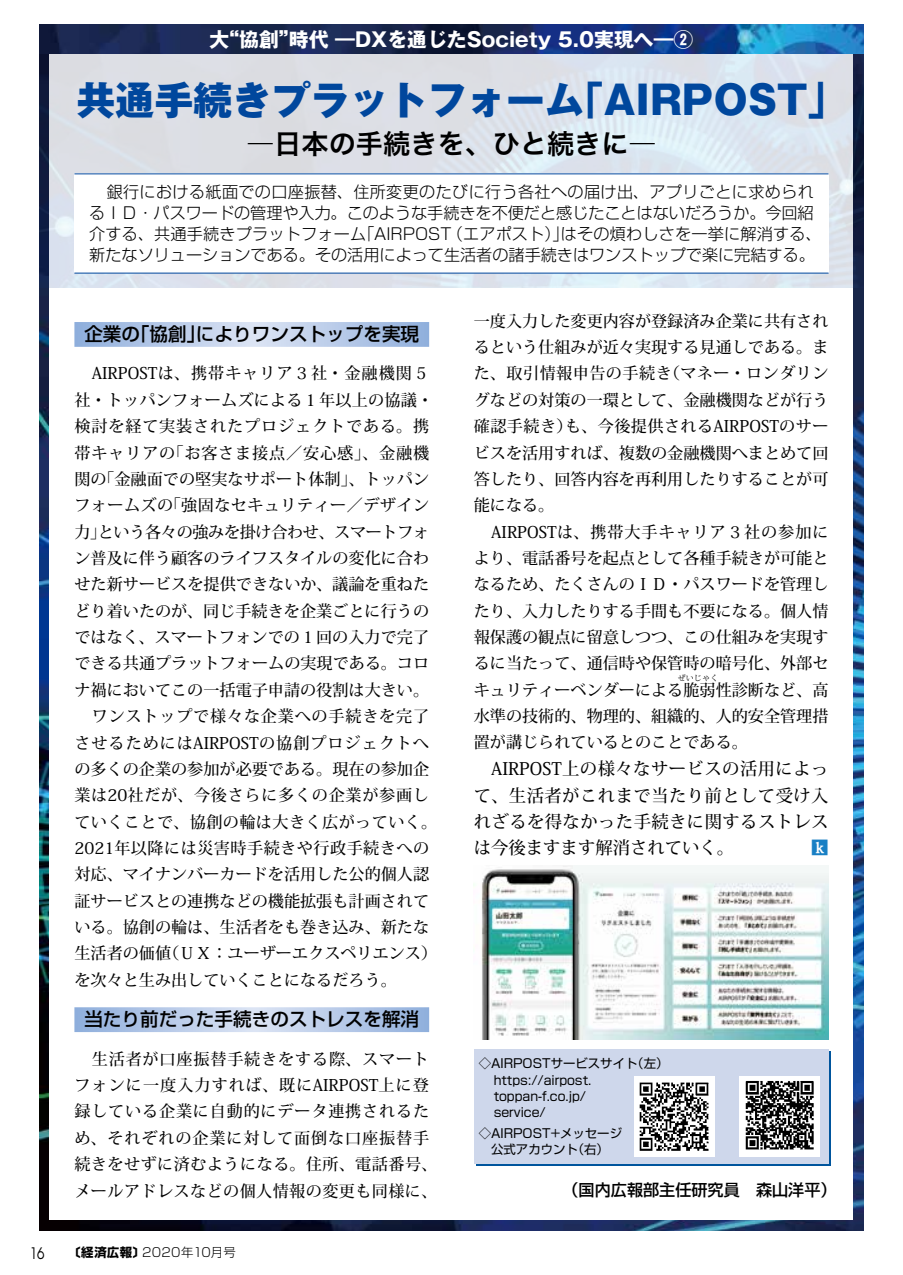
<style>
.page{position:relative;width:903px;height:1275px;background:#fff}
.page>*{position:absolute;margin:0;border:0;box-sizing:border-box;transform-origin:0 0}
.t1{font:800 39.02px "Gothic MB101 Pro";color:#00479d}
.t2{font:27.3px "Hira Kaku Pro W6";color:#000}
.t3{font:700 19.78px "Gothic MB101 Pro";color:#fff}
.t4{font:500 18.55px "Shin Go Pro";color:#000}
.t5{font:500 17.32px/26.4px "Koz Min Pr 6 N";letter-spacing:.025em;color:#000;text-align:justify}
.t6{font:500 17.32px "Koz Min Pr 6 N";color:#187fc4}
.t7{font:500 16.1px/26.4px "Koz Min Pro";color:#000;text-align:justify}
.t8{font:300 16.1px/21.2px "Shin Go Pro";color:#000;text-align:center}
.t9{font:500 16.1px/26.4px "Koz Min Pro";letter-spacing:.05em;color:#000;text-align:center}
.t10{font:500 16.1px "Koz Min Pro";letter-spacing:.025em;color:#000}
.t11{font:500 16.1px "Koz Min Pro";letter-spacing:.055em;color:#000}
.t12{font:500 16.1px "Koz Min Pro";letter-spacing:.06em;color:#000}
.t13{font:500 16.1px "Koz Min Pro";letter-spacing:.065em;color:#000}
.t14{font:500 16.1px "Koz Min Pro";letter-spacing:-.02em;color:#000}
.t15{font:500 16.1px "Koz Min Pro";letter-spacing:.03em;color:#000}
.t16{font:500 16.1px "Koz Min Pro";letter-spacing:.045em;color:#000}
.t17{font:500 16.1px "Shin Go Pro";color:#000}
.t18{font:16.1px "Atilla Condensed Normal";color:#000}
.t19{font:12.42px/16.1px "Shin Go Pro";color:#000}
.t20{font:300 12.42px "Shin Go Pro";letter-spacing:.01em;color:#000}
.t21{font:500 8.05px "Koz Min Pro";color:#000}
.s1{font-weight:700}
</style>
<div class="page">
<img style="left:40px;top:25px;width:823px;height:1205px">
<div style="left:50px;top:55px;width:803px;height:1165px;background:#fff"></div>
<img style="left:40px;top:55px;width:823px;height:233px">
<svg style="left:74px;top:322px;width:355px;height:25px;background:#b6c9e8"></svg>
<svg style="left:74px;top:1007px;width:355px;height:25px;background:#b6c9e8"></svg>
<div style="left:74px;top:174px;width:754px;height:99px;background:#fff"></div>
<hr style="left:74px;top:174px;width:754px;height:1px;background:#00479d">
<hr style="left:74px;top:273px;width:754px;height:1px;background:#00479d">
<img style="left:481px;top:866px;width:347px;height:173px">
<svg style="left:476px;top:1052px;width:355px;height:114px"></svg>
<div style="left:474px;top:1049px;width:354px;height:114px;background:#ced7eb"></div>
<div style="left:739px;top:1076px;width:81px;height:80px;background:#fff"></div>
<img style="left:745px;top:1081px;width:69px;height:69px">
<img style="left:634px;top:1076px;width:80px;height:80px">
<p class="t3" style="left:209px;top:23px;width:485px">大“協創”時代 ―DXを通じたSociety 5.0実現へ―②</p>
<h1 class="t1" style="left:76px;top:67px;width:771px">共通手続きプラットフォーム「AIRPOST」</h1>
<h2 class="t2" style="left:247px;top:119px;width:411px">―日本の手続きを、ひと続きに―</h2>
<p class="t8" style="left:89px;top:179px;width:734px">銀行における紙面での口座振替、住所変更のたびに行う各社への届け出、アプリごとに求められ<br>るＩＤ・パスワードの管理や入力。このような手続きを不便だと感じたことはないだろうか。今回紹介する、共通手続きプラットフォーム「AIRPOST（エアポスト）」はその煩わしさを一挙に解消する、新たなソリューションである。その活用によって生活者の諸手続きはワンストップで楽に完結する。</p>
<p class="t4" style="left:84px;top:319px;width:336px">企業の「協創」によりワンストップを実現</p>
<p class="t13" style="left:92px;top:362px;width:339px">AIRPOSTは、携帯キャリア３社・金融機関５</p>
<p class="t7" style="left:74px;top:386px;width:360px">社・トッパンフォームズによる１年以上の協議・</p>
<p class="t11" style="left:74px;top:415px;width:356px">検討を経て実装されたプロジェクトである。携</p>
<p class="t11" style="left:74px;top:441px;width:356px">帯キャリアの「お客さま接点／安心感」、金融機</p>
<p class="t7" style="left:74px;top:465px;width:356px">関の「金融面での堅実なサポート体制」、トッパン</p>
<p class="t10" style="left:74px;top:494px;width:356px">フォームズの「強固なセキュリティー／デザイン</p>
<p class="t14" style="left:74px;top:520px;width:356px">力」という各々の強みを掛け合わせ、スマートフォ</p>
<p class="t7" style="left:74px;top:544px;width:356px">ン普及に伴う顧客のライフスタイルの変化に合わ</p>
<p class="t7" style="left:74px;top:571px;width:356px">せた新サービスを提供できないか、議論を重ねた</p>
<p class="t7" style="left:74px;top:597px;width:356px">どり着いたのが、同じ手続きを企業ごとに行うの</p>
<p class="t7" style="left:74px;top:623px;width:356px">ではなく、スマートフォンでの１回の入力で完了</p>
<p class="t7" style="left:74px;top:650px;width:356px">できる共通プラットフォームの実現である。コロ</p>
<p class="t7" style="left:74px;top:676px;width:356px">ナ禍においてこの一括電子申請の役割は大きい。</p>
<p class="t9" style="left:92px;top:702px;width:339px">ワンストップで様々な企業への手続きを完了</p>
<p class="t12" style="left:74px;top:731px;width:356px">させるためにはAIRPOSTの協創プロジェクトへ</p>
<p class="t7" style="left:74px;top:755px;width:356px">の多くの企業の参加が必要である。現在の参加企</p>
<p class="t16" style="left:74px;top:784px;width:356px">業は20社だが、今後さらに多くの企業が参画し</p>
<p class="t10" style="left:74px;top:810px;width:364px">ていくことで、協創の輪は大きく広がっていく。</p>
<p class="t15" style="left:74px;top:836px;width:356px">2021年以降には災害時手続きや行政手続きへの</p>
<p class="t7" style="left:74px;top:861px;width:356px">対応、マイナンバーカードを活用した公的個人認</p>
<p class="t7" style="left:74px;top:887px;width:356px">証サービスとの連携などの機能拡張も計画されて</p>
<p class="t7" style="left:74px;top:913px;width:356px">いる。協創の輪は、生活者をも巻き込み、新たな</p>
<p class="t7" style="left:74px;top:940px;width:364px">生活者の価値（ＵＸ：ユーザーエクスペリエンス）</p>
<p class="t7" style="left:74px;top:966px;width:324px">を次々と生み出していくことになるだろう。</p>
<p class="t4" style="left:84px;top:1004px;width:336px">当たり前だった手続きのストレスを解消</p>
<p class="t9" style="left:74px;top:1045px;width:364px">生活者が口座振替手続きをする際、スマート<br>フォンに一度入力すれば、既にAIRPOST上に登録している企業に自動的にデータ連携されるため、それぞれの企業に対して面倒な口座振替手続きをせずに済むようになる。住所、電話番号、メールアドレスなどの個人情報の変更も同様に、</p>
<p class="t18" style="left:30px;top:1242px;width:16px">16</p>
<p class="t20" style="left:68px;top:1242px;width:169px"><span class="s1">〔経済広報〕</span>2020年10月号</p>
<p class="t7" style="left:474px;top:307px;width:356px">一度入力した変更内容が登録済み企業に共有されるという仕組みが近々実現する見通しである。また、取引情報申告の手続き（マネー・ロンダリングなどの対策の一環として、金融機関などが行う確認手続き）も、今後提供されるAIRPOSTのサービスを活用すれば、複数の金融機関へまとめて回答したり、回答内容を再利用したりすることが可能になる。</p>
<p class="t7" style="left:474px;top:518px;width:356px;text-indent:17px">AIRPOSTは、携帯大手キャリア３社の参加により、電話番号を起点として各種手続きが可能となるため、たくさんのＩＤ・パスワードを管理したり、入力したりする手間も不要になる。個人情報保護の観点に留意しつつ、この仕組みを実現するに当たって、通信時や保管時の暗号化、外部セキュリティーベンダーによる脆弱性診断など、高</p>
<p class="t21" style="left:678px;top:672px;width:42px">ぜいじゃく</p>
<p class="t7" style="left:474px;top:702px;width:356px">水準の技術的、物理的、組織的、人的安全管理措置が講じられているとのことである。</p>
<p class="t5" style="left:474px;top:756px;width:356px;text-indent:17px">AIRPOST上の様々なサービスの活用によって、生活者がこれまで当たり前として受け入れざるを得なかった手続きに関するストレスは今後ますます解消されていく。</p>
<p class="t6" style="left:811px;top:838px;width:19px">k</p>
<p class="t19" style="left:494px;top:1053px;width:176px;line-height:17.3px;text-indent:-15px">◇AIRPOSTサービスサイト（左）https://airpost.</p>
<p class="t19" style="left:494px;top:1087px;width:94px">toppan-f.co.jp/ service/</p>
<p class="t19" style="left:479px;top:1124px;width:145px">◇AIRPOST+メッセージ　公式アカウント（右）</p>
<p class="t17" style="left:562px;top:1177px;width:276px">（国内広報部主任研究員　森山洋平）</p>
</div>
